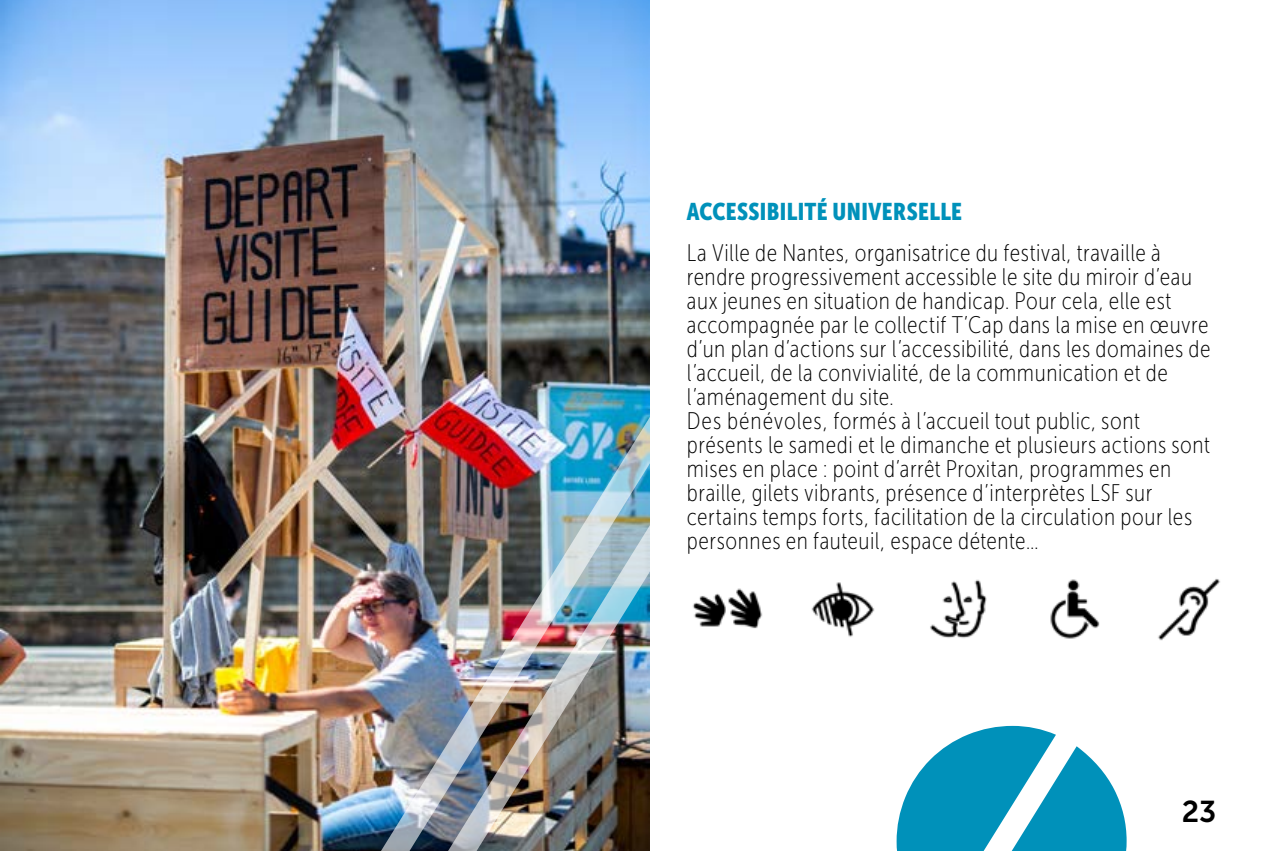
<style>
.page{position:relative;width:1276px;height:851px;background:#fff}
.page>*{position:absolute;margin:0;border:0;box-sizing:border-box;transform-origin:0 0}
.t1{font:30px "Museo Sans 700";color:#000}
.t2{font:24px/24px "Museo Sans Cond 100";letter-spacing:.025em;color:#000}
.t3{font:24px "Museo Sans Cond 900";letter-spacing:.02em;color:#0091ba}
</style>
<div class="page">
<img style="left:0;top:0;width:649px;height:850px">
<img style="left:274px;top:196px;width:67px;height:654px">
<img style="left:341px;top:196px;width:309px;height:654px">
<svg style="left:896px;top:725px;width:230px;height:125px"></svg>
<img style="left:692px;top:588px;width:71px;height:41px">
<img style="left:811px;top:582px;width:64px;height:55px">
<img style="left:930px;top:579px;width:57px;height:59px">
<img style="left:1050px;top:579px;width:50px;height:60px">
<img style="left:1158px;top:578px;width:62px;height:63px">
<p class="t3" style="left:687px;top:198px;width:277px">ACCESSIBILITÉ UNIVERSELLE</p>
<p class="t2" style="left:687px;top:241px;width:525px">La Ville de Nantes, organisatrice du festival, travaille à rendre progressivement accessible le site du miroir d’eau aux jeunes en situation de handicap. Pour cela, elle est accompagnée par le collectif T’Cap dans la mise en œuvre d’un plan d’actions sur l’accessibilité, dans les domaines de l’accueil, de la convivialité, de la communication et de l’aménagement du site.<br>Des bénévoles, formés à l’accueil tout public, sont présents le samedi et le dimanche et plusieurs actions sont mises en place : point d’arrêt Proxitan, programmes en braille, gilets vibrants, présence d’interprètes LSF sur certains temps forts, facilitation de la circulation pour les personnes en fauteuil, espace détente…</p>
<p class="t1" style="left:1181px;top:795px;width:36px">23</p>
</div>
